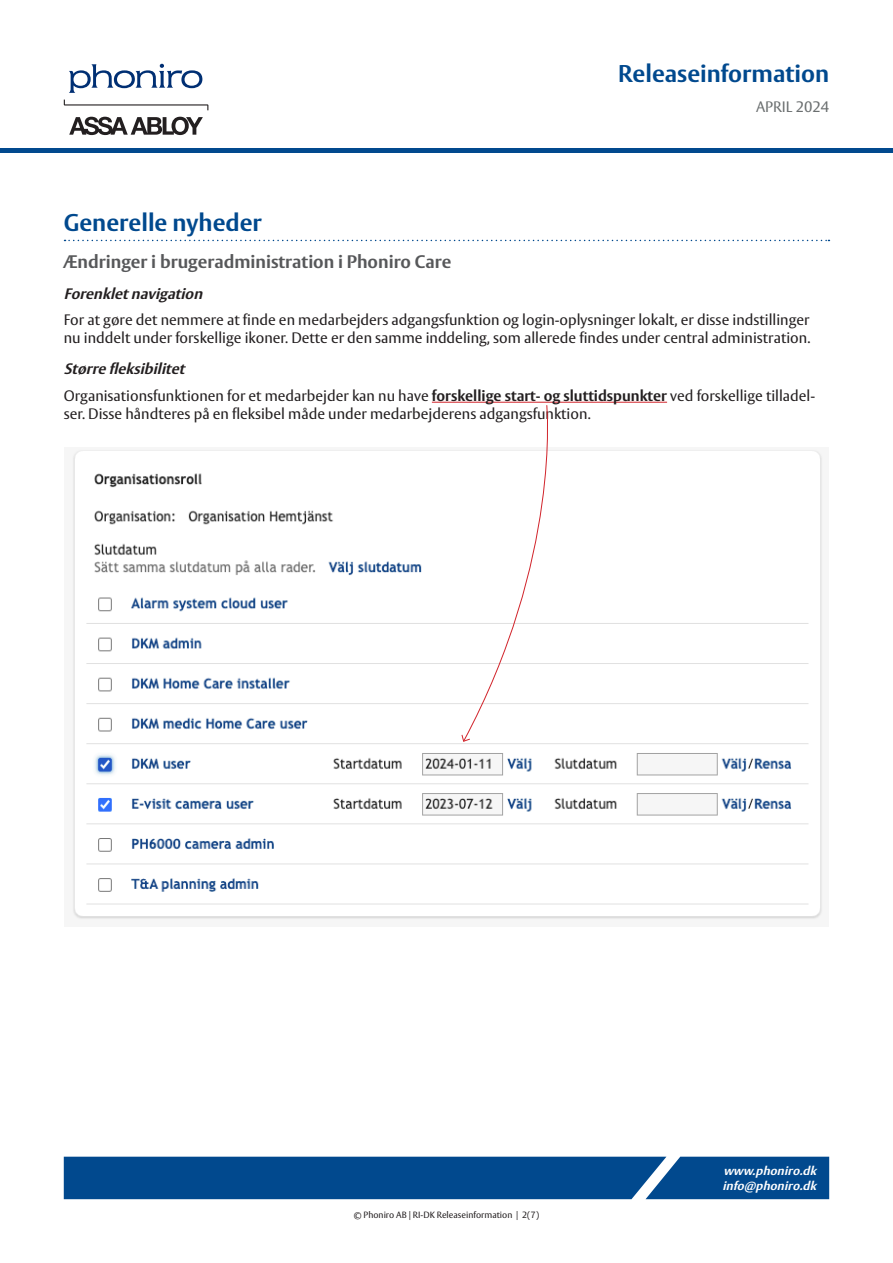
<style>
.page{position:relative;width:893px;height:1263px;background:#fff}
.page>*{position:absolute;margin:0;border:0;box-sizing:border-box;transform-origin:0 0}
.Header_1_DK{font:700 24px "ASSA Vesta";color:#01498e}
.Subheader_DK{font:700 18px "ASSA Vesta";color:#57585a}
.Body_DK{font:15px/18px "ASSA Vesta";color:#231f20}
.Header_2_DK{font:italic 700 15px "ASSA Vesta";color:#231f20}
.t1{font:15px "ASSA Vesta";color:#6b6f70}
.t2{font:italic 700 12px/14.4px "ASSA Vesta";color:#fff}
.t3{font:9px "ASSA Vesta";color:#231f20}
.s1{font-weight:700}
</style>
<div class="page">
<div style="left:64px;top:1157px;width:765px;height:42px;background:#01498e"></div>
<svg style="left:69px;top:117px;width:134px;height:18px"></svg>
<svg style="left:69px;top:64px;width:133px;height:29px"></svg>
<svg style="left:64px;top:100px;width:144px;height:10px"></svg>
<hr style="left:0;top:149px;width:893px;height:4px;background:#01498e">
<hr style="left:432px;top:402px;width:235px;height:1px;background:#d1232a">
<svg style="left:65px;top:240px;width:764px;height:1px"></svg>
<img style="left:72px;top:450px;width:751px;height:470px">
<svg style="left:461px;top:405px;width:100px;height:337px"></svg>
<p class="Header_1_DK" style="left:64px;top:208px;width:200px">Generelle nyheder</p>
<h1 class="Header_1_DK" style="left:618px;top:59px;width:212px">Releaseinformation</h1>
<p class="t1" style="left:756px;top:98px;width:75px">APRIL 2024</p>
<p class="Subheader_DK" style="left:64px;top:251px;width:389px">Ændringer i brugeradministration i Phoniro Care</p>
<p class="Header_2_DK" style="left:64px;top:284px;width:144px">Forenkletnavigation</p>
<p class="Body_DK" style="left:64px;top:312px;width:748px">For at gøre det nemmere at finde en medarbejders adgangsfunktion og login-oplysninger lokalt, er disse indstillinger nu inddelt under forskellige ikoner. Dette er den samme inddeling, som allerede findes under central administration.</p>
<p class="Header_2_DK" style="left:64px;top:360px;width:127px">Størrefleksibilitet</p>
<p class="Body_DK" style="left:64px;top:387px;width:753px">Organisationsfunktionen for et medarbejder kan nu have <span class="s1">forskellige start- og sluttidspunkter</span> ved forskellige tilladel&shy;ser. Disse håndteres på en fleksibel måde under medarbejderens adgangsfunktion.</p>
<p class="t3" style="left:354px;top:1209px;width:187px">© Phoniro AB | RI-DK Releaseinformation | 2(7)</p>
<p class="t2" style="left:722px;top:1164px;width:99px">www.phoniro.dk info@phoniro.dk</p>
</div>
